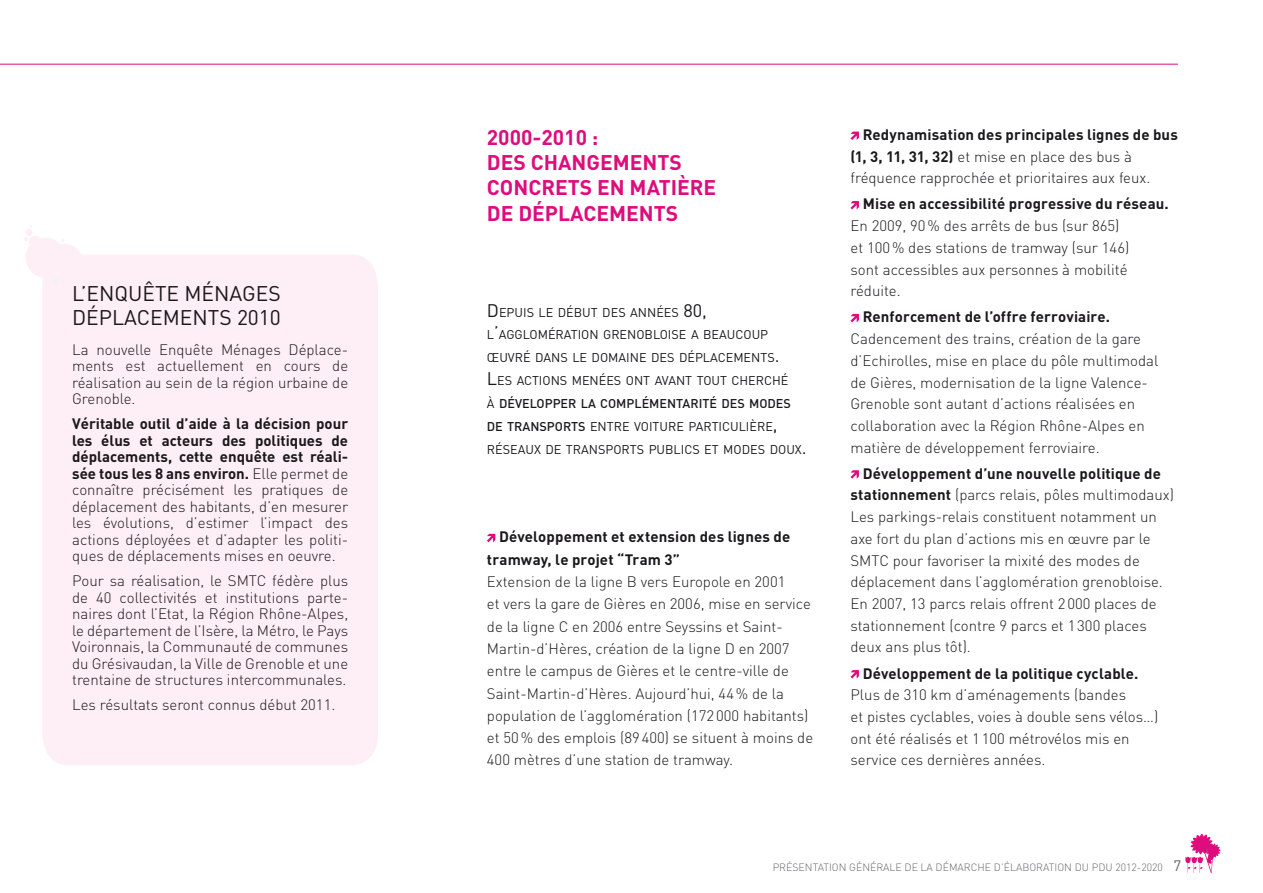
<style>
.page{position:relative;width:1263px;height:893px;background:#fff}
.page>*{position:absolute;margin:0;border:0;box-sizing:border-box;transform-origin:0 0}
.t1{font:700 21px/25.2px "DIN";color:#df0c7d}
.t2{font:21px/24px "DIN";color:#1a181b;text-align:right}
.t3{font:300 15px/21.8px "DIN";color:#1a181b}
.t4{font:700 15px/22.4px "DIN";letter-spacing:.01em;color:#1a181b}
.t5{font:12.6px/23px "DIN";color:#1a181b}
.t6{font:300 10.5px "DIN";color:#646668}
.s1{font-weight:700}
.s2{font-size:18px}
.s3{font-weight:500}
.s4{font-weight:400;font-size:15px}
</style>
<div class="page">
<svg style="left:1185px;top:833px;width:35px;height:40px"></svg>
<hr style="left:0;top:64px;width:1178px;height:1px;background:#df0c7d">
<svg style="left:487px;top:534px;width:8px;height:8px"></svg>
<svg style="left:850px;top:132px;width:9px;height:8px"></svg>
<svg style="left:850px;top:201px;width:9px;height:8px"></svg>
<svg style="left:850px;top:314px;width:9px;height:8px"></svg>
<svg style="left:850px;top:470px;width:9px;height:9px"></svg>
<svg style="left:850px;top:670px;width:9px;height:8px"></svg>
<div style="left:43px;top:255px;width:335px;height:510px;background:#fdeff5"></div>
<svg style="left:24px;top:225px;width:60px;height:60px"></svg>
<h1 class="t2" style="left:72px;top:281px;width:128px">L’EN QUÊTE MÉNA</h1>
<h1 class="t2" style="left:72px;top:281px;width:210px">GES<br>DÉPLACEM ENTS 2010</h1>
<p class="t3" style="left:72px;top:341px;width:277px;line-height:16.5px">La nouvelle Enquête Ménages Déplace&shy;ments est actuellement en cours de réalisation au sein de la région urbaine de<br>Grenoble.</p>
<p class="t3" style="left:72px;top:415px;width:278px;line-height:16.5px"><span class="s1">Véritable outil d’aide à la décision pour les élus et acteurs des politiques de déplacements, cette enquête est réali&shy;sée tous les 8 ans environ.</span> E lle permet de connaître précisément les pratiques de déplacement des habitants, d’en mesurer les évolutions, d’estimer l’impact des actions déployées et d’adapter les politi&shy;ques de déplacements mises en oeuvre.</p>
<p class="t3" style="left:72px;top:570px;width:166px">Pour sa réalisation, le SMTC</p>
<p class="t3" style="left:72px;top:572px;width:278px;line-height:16.5px;text-indent:200px">fédère plus de 40 collectivités et institutions parte&shy;naires dont l’Etat, la Région Rhône-Alpes, le département de l’Isère, la M étro, le Pays Voironnais, la Communauté de communes du Grésivaudan, la Ville de Grenoble et une trentaine de structures intercommunales.</p>
<p class="t3" style="left:72px;top:694px;width:265px">Les résultats seront connus début 2011.</p>
<h1 class="t1" style="left:487px;top:124px;width:231px">2000-2010 :<br>DES CHANGEMENTS<br>CONCRETS EN MATIÈRE<br>DE DÉPLACEMENTS</h1>
<p class="t5" style="left:487px;top:300px;width:321px"><span class="s2">D</span> EPUIS LE DÉBUT DES ANNÉES <span class="s2">80, </span>L<span class="s2">’</span>AGGLOMÉRATION GRENOBLOISE A BEAUCOUP ŒUVRÉ DANS LE DOMAINE DES DÉPLACEMENTS<span class="s2">.<br>L</span>ES ACTIONS MENÉES ONT AVANT TOUT CHERCHÉ<br>À <span class="s3">DÉVELOPPER LA COMPLÉMENTARITÉ DES MODES DE TRANSPORTS</span> ENTRE VOITURE PARTICULIÈRE<span class="s2">, </span>RÉSEAUX DE TRANSPORTS PUBLICS ET MODES DOUX<span class="s2">.</span></p>
<p class="t4" style="left:487px;top:525px;width:305px;text-indent:12px">Développement et extension des lignes de tramway, le projet “Tram 3”</p>
<p class="t3" style="left:487px;top:570px;width:328px;line-height:22.4px">Extension de la ligne B vers Europole en 2001<br>et vers la gare de G ières en 2006, mise en service de la ligne C en 2006 entre Seyssins et Saint-Martin-d’Hères, création de la ligne D en 2007 entre le campus de G ières et le centre-ville de Saint-Martin-d’Hères. Aujourd’hui, 44% de la population de l’agglomération (172000 habitants) et 50% des emplois (89400) se situent à moins de 400 mètres d’une station de tramway.</p>
<p class="t3" style="left:850px;top:124px;width:329px;text-indent:12px"><span class="s1">Redynamisation des principales lignes de bus (1, 3, 11, 31, 32)</span> et mise en place des bus à fréquence rapprochée et prioritaires aux feux.</p>
<p class="t4" style="left:863px;top:192px;width:308px">Mise en accessibilité progressive du réseau.</p>
<p class="t3" style="left:850px;top:215px;width:280px">En 2009, 90% des arrêts de bus (sur 865) et 100% des stations de tramway (sur 146) sont accessibles aux personnes à mobilité réduite.</p>
<p class="t4" style="left:863px;top:305px;width:249px">Renforcement de l’offre ferroviaire.</p>
<p class="t3" style="left:850px;top:328px;width:309px">Cadencement des trains, création de la gare d’Echirolles, mise en place du pôle multimodal de Gières, modernisation de la ligne Valence-G renoble sont autant d’actions réalisées en collaboration avec la Région Rhône-Alpes en matière de développement ferroviaire.</p>
<p class="t3" style="left:850px;top:462px;width:325px;text-indent:12px"><span class="s1">Développement d’une nouvelle politique de stationnement</span> (parcs relais, pôles multimodaux)<br>Les parkings-relais constituent notamment un axe fort du plan d’actions mis en œuvre par le<br>SMTC</p>
<p class="t3" style="left:850px;top:549px;width:314px;text-indent:42px">pour favoriser la mixité des modes de déplacement dans l’agglomération grenobloise.<br>En 2007, 13 parcs relais offrent 2000 places de stationnement (contre 9 parcs et 1300 places deux ans plus tôt).</p>
<p class="t4" style="left:863px;top:661px;width:277px">Développement de la politique cyclable.</p>
<p class="t3" style="left:850px;top:684px;width:309px">Plus de 310 km d’aménagements (bandes<br>et pistes cyclables, voies à double sens vélos…) ont été réalisés et 1100 métrovélos mis en service ces dernières années.</p>
<p class="t6" style="left:773px;top:861px;width:327px">présentation générale de la démarche d’élaboration du PDU</p>
<p class="t6" style="left:1115px;top:861px;width:67px">2012-2020 <span class="s4">7</span></p>
</div>
